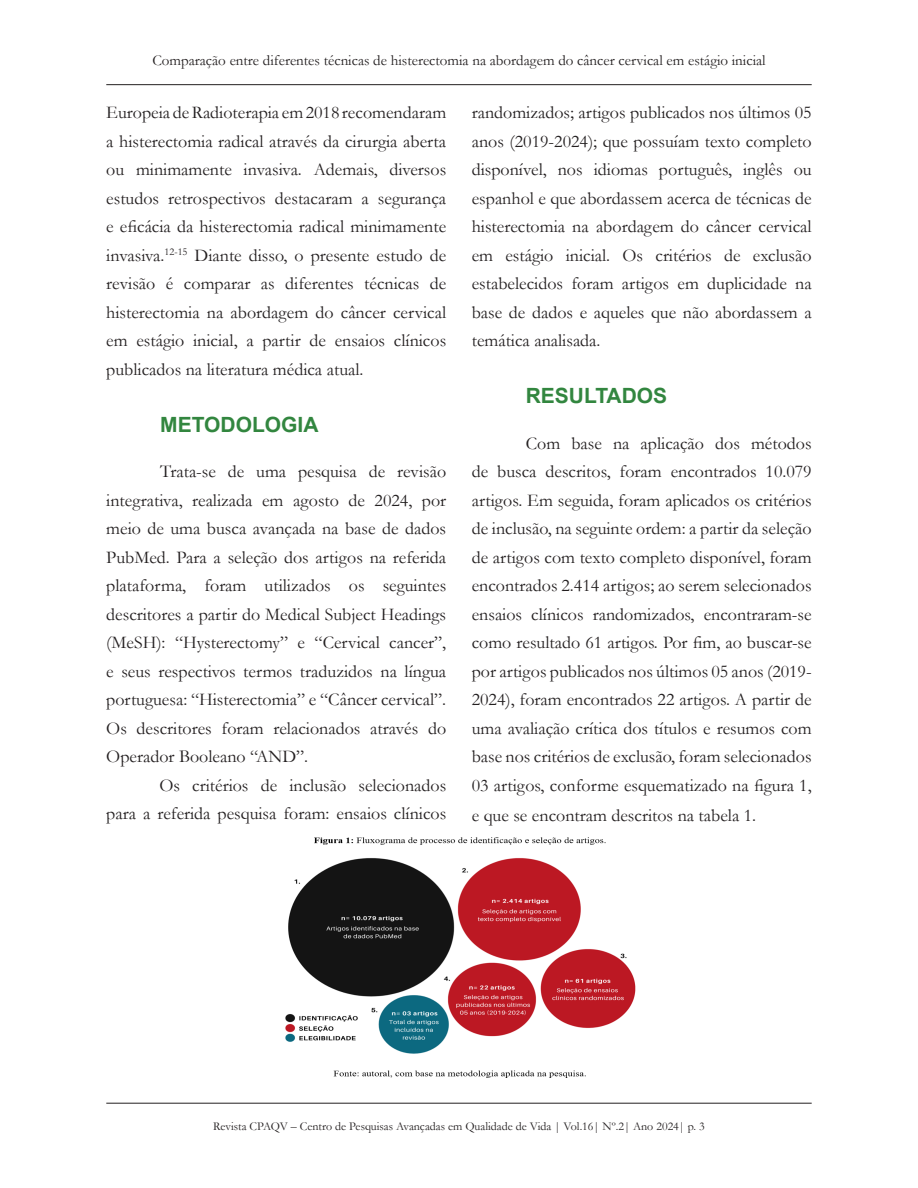
<style>
.page{position:relative;width:918px;height:1188px;background:#fff}
.page>*{position:absolute;margin:0;border:0;box-sizing:border-box;transform-origin:0 0}
.titulo{font:700 21px "Arial";color:#32863f}
.texto{font:18px/28.5px "Garamond";color:#231f20;text-align:justify}
.t1{font:15px "Garamond";color:#231f20}
.t2{font:12px "Garamond";color:#231f20}
</style>
<div class="page">
<hr style="left:106px;top:84px;width:706px;height:1px;background:#231f20">
<hr style="left:106px;top:1103px;width:706px;height:1px;background:#231f20">
<img style="left:285px;top:838px;width:351px;height:239px">
<p class="t1" style="left:152px;top:50px;width:615px">Comparação entre diferentes técnicas de histerectomia na abordagem do câncer cervical em estágio inicial</p>
<p class="texto" style="left:106px;top:98px;width:341px">Europeia de Radioterapia em 2018 recomendaram a histerectomia radical através da cirurgia aberta ou minimamente invasiva. Ademais, diversos estudos retrospectivos destacaram a segurança e eficácia da histerectomia radical minimamente invasiva.<sup>12-15</sup> Diante disso, o presente estudo de revisão é comparar as diferentes técnicas de histerectomia na abordagem do câncer cervical em estágio inicial, a partir de ensaios clínicos publicados na literatura médica atual.</p>
<p class="titulo" style="left:160px;top:409px;width:160px">METODOLOGIA</p>
<p class="texto" style="left:106px;top:457px;width:341px;text-indent:54px">Trata-se de uma pesquisa de revisão integrativa, realizada em agosto de 2024, por meio de uma busca avançada na base de dados PubMed. Para a seleção dos artigos na referida plataforma, foram utilizados os seguintes descritores a partir do Medical Subject Headings (MeSH): “Hysterectomy” e “Cervical cancer”, e seus respectivos termos traduzidos na língua portuguesa: “Histerectomia” e “Câncer cervical”.<br>Os descritores foram relacionados através do Operador Booleano “AND”.</p>
<p class="texto" style="left:106px;top:770px;width:341px;text-align:right">Os critérios de inclusão selecionados<br>para a referida pesquisa foram: ensaios clínicos</p>
<p class="texto" style="left:472px;top:98px;width:341px">randomizados; artigos publicados nos últimos 05 anos (2019-2024); que possuíam texto completo disponível, nos idiomas português, inglês ou espanhol e que abordassem acerca de técnicas de histerectomia na abordagem do câncer cervical em estágio inicial. Os critérios de exclusão estabelecidos foram artigos em duplicidade na base de dados e aqueles que não abordassem a temática analisada.</p>
<p class="titulo" style="left:526px;top:381px;width:143px">RESULTADOS</p>
<p class="texto" style="left:472px;top:428px;width:341px;text-indent:54px">Com base na aplicação dos métodos de busca descritos, foram encontrados 10.079 artigos. Em seguida, foram aplicados os critérios de inclusão, na seguinte ordem: a partir da seleção de artigos com texto completo disponível, foram encontrados 2.414 artigos; ao serem selecionados ensaios clínicos randomizados, encontraram-se como resultado 61 artigos. Por fim, ao buscar-se por artigos publicados nos últimos 05 anos (2019- 2024), foram encontrados 22 artigos. A partir de uma avaliação crítica dos títulos e resumos com base nos critérios de exclusão, foram selecionados 03 artigos, conforme esquematizado na figura 1, e que se encontram descritos na tabela 1.</p>
<p class="t2" style="left:213px;top:1119px;width:493px">Revista CPAQV – Centro de Pesquisas Avançadas em Qualidade de Vida | Vol.16| Nº.2| Ano 2024| p. 3</p>
</div>
